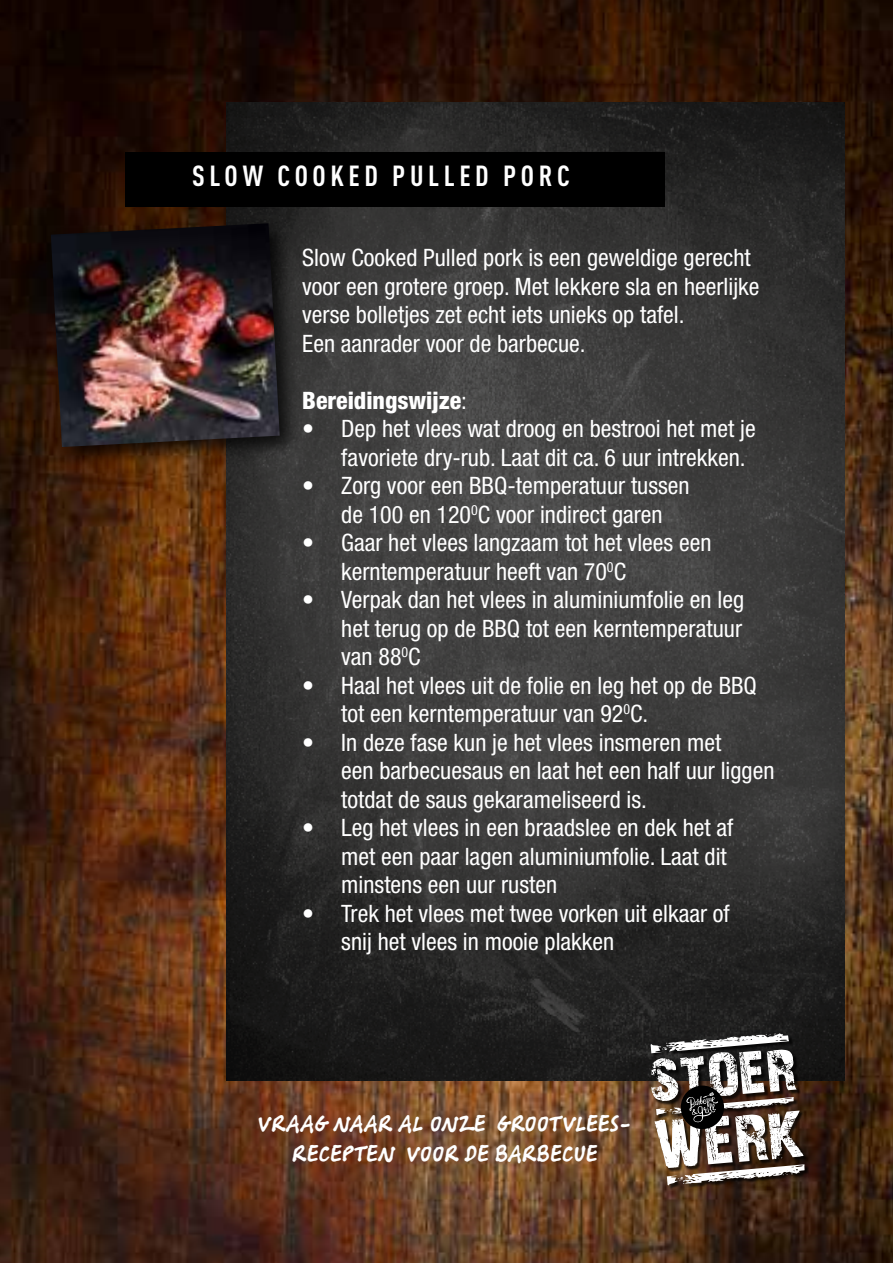
<style>
.page{position:relative;width:893px;height:1263px;background:#fff}
.page>*{position:absolute;margin:0;border:0;box-sizing:border-box;transform-origin:0 0}
.t1{font:700 28.8px "DIN Cond";letter-spacing:.16em;color:#fff}
.t2{font:condensed 24px/28.5px "Helvetica Neue";color:#fff}
.t3{font:800 condensed 24px "Helvetica Neue";color:#fff}
.t4{font:22.2px/30px "Berranger Hand ITC Std";color:#fff;text-align:center}
.s1{font-weight:400}
</style>
<div class="page">
<img style="left:0;top:0;width:893px;height:1263px">
<img style="left:226px;top:102px;width:618px;height:979px">
<div style="left:668px;top:1166px;width:141px;height:24px;background:#000;opacity:.75"></div>
<svg style="left:651px;top:1033px;width:153px;height:152px"></svg>
<div style="left:126px;top:152px;width:539px;height:54px;background:#000"></div>
<div style="left:45px;top:217px;width:258px;height:253px;background:#000;opacity:.75"></div>
<img style="left:51px;top:223px;width:229px;height:224px">
<p class="t1" style="left:192px;top:158px;width:379px">SLOW COOKED PULLED PORC</p>
<p class="t2" style="left:302px;top:243px;width:459px">Slow Cooked Pulled pork is een geweldige gerecht voor een grotere groep. Met lekkere sla en heerlijke verse bolletjes zet echt iets unieks op tafel.<br>Een aanrader voor de barbecue.</p>
<p class="t3" style="left:302px;top:385px;width:166px">Bereidingswijze<span class="s1">:</span></p>
<p class="t2" style="left:341px;top:414px;width:416px;text-indent:-39px">• Dep het vlees wat droog en bestrooi het met je favoriete dry-rub. Laat dit ca. 6 uur intrekken.</p>
<p class="t2" style="left:302px;top:471px;width:389px;text-align:center">• Zorg voor een BBQ-temperatuur tussen de 100 en 120<sup>0</sup>C voor indirect garen</p>
<p class="t2" style="left:341px;top:528px;width:372px;text-indent:-39px">• Gaar het vlees langzaam tot het vlees een kerntemperatuur heeft van 70<sup>0</sup>C</p>
<p class="t2" style="left:341px;top:585px;width:404px;text-align:justify;text-indent:-39px">• Verpak dan het vlees in aluminiumfolie en leg het terug op de BBQ tot een kerntemperatuur van 88<sup>0</sup>C</p>
<p class="t2" style="left:341px;top:671px;width:417px;text-indent:-39px">• Haal het vlees uit de folie en leg het op de BBQ tot een kerntemperatuur van 92<sup>0</sup>C.</p>
<p class="t2" style="left:341px;top:728px;width:435px;text-indent:-39px">• In deze fase kun je het vlees insmeren met<br>een barbecuesaus en laat het een half uur liggen totdat de saus gekarameliseerd is.</p>
<p class="t2" style="left:341px;top:813px;width:394px;text-indent:-39px">• Leg het vlees in een braadslee en dek het af met een paar lagen aluminiumfolie. Laat dit minstens een uur rusten</p>
<p class="t2" style="left:341px;top:899px;width:390px;text-indent:-39px">• Trek het vlees met twee vorken uit elkaar of snij het vlees in mooie plakken</p>
<p class="t4" style="left:258px;top:1110px;width:374px">VRAAG NAAR AL ONZE GROOTVLEES-<br>RECEPTEN VOOR DE BARBECUE</p>
</div>
